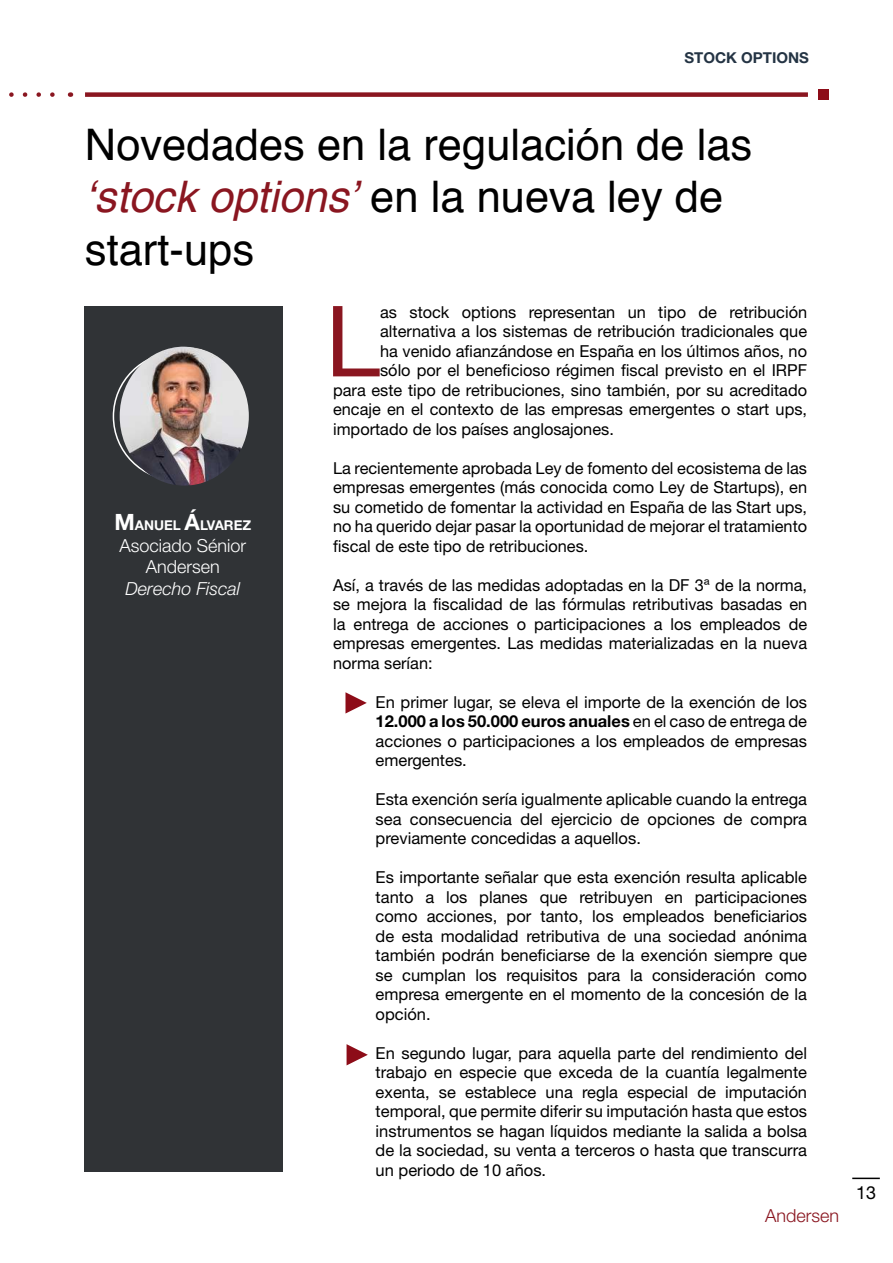
<style>
.page{position:relative;width:893px;height:1263px;background:#fff}
.page>*{position:absolute;margin:0;border:0;box-sizing:border-box;transform-origin:0 0}
.t1{font:98.4px "Helvetica Neue LT Pro";color:#8a1620}
.t2{font:43.5px/52.2px "Helvetica";color:#000}
.t3{font:300 18px/21.6px "Helvetica Neue LT Pro";color:#fff;text-align:center}
.t4{font:italic 300 18px "Helvetica Neue LT Pro";color:#fff}
.t5{font:300 18px "Helvetica Neue LT Pro";color:#8a1620}
.t6{font:18px "Helvetica Neue LT Pro";color:#000}
.t7{font:16.5px/19.5px "Helvetica Neue LT Pro";color:#000;text-align:justify}
.t8{font:700 15px "Helvetica Neue LT Pro";color:#243444}
.t9{font:700 13.5px "Helvetica Neue LT Pro";color:#fff}
.s1{font-style:italic;color:#8a1620}
.s2{font-size:22.5px}
.s3{font-weight:700}
</style>
<div class="page">
<div style="left:85px;top:92px;width:723px;height:5px;background:#8a1620"></div>
<div style="left:818px;top:89px;width:11px;height:11px;background:#8d0c18"></div>
<hr style="left:852px;top:1177px;width:28px;height:2px;background:#000">
<svg style="left:9px;top:92px;width:46px;height:5px"></svg>
<div style="left:85px;top:306px;width:198px;height:865px;background:#303336"></div>
<svg style="left:345px;top:692px;width:22px;height:21px"></svg>
<svg style="left:347px;top:1044px;width:21px;height:21px"></svg>
<img style="left:120px;top:347px;width:129px;height:139px">
<p class="t8" style="left:684px;top:49px;width:126px">STOCK OPTIONS</p>
<h2 class="t2" style="left:85px;top:120px;width:669px">Novedades en la regulación de las <span class="s1">‘stock options’</span> en la nueva ley de start-ups</h2>
<p class="t9" style="left:114px;top:517px;width:138px"><span class="s2">M</span>ANUEL <span class="s2">Á</span>LVAREZ</p>
<p class="t3" style="left:119px;top:534px;width:128px">Asociado Sénior<br>Andersen</p>
<p class="t4" style="left:126px;top:577px;width:116px">Derecho Fiscal</p>
<h1 class="t1" style="left:325px;top:281px;width:56px">L</h1>
<p class="t7" style="left:380px;top:302px;width:428px">as stock options representan un tipo de retribución</p>
<p class="t7" style="left:380px;top:321px;width:428px">alternativa a los sistemas de retribución tradicionales que</p>
<p class="t7" style="left:380px;top:341px;width:428px">ha venido afianzándose en España en los últimos años, no</p>
<p class="t7" style="left:380px;top:360px;width:428px">sólo por el beneficioso régimen fiscal previsto en el IRPF</p>
<p class="t7" style="left:333px;top:380px;width:475px">para este tipo de retribuciones, sino también, por su acreditado</p>
<p class="t7" style="left:333px;top:399px;width:475px">encaje en el contexto de las empresas emergentes o start ups,</p>
<p class="t7" style="left:333px;top:419px;width:282px">importado de los países anglosajones.</p>
<p class="t7" style="left:333px;top:458px;width:476px">La recientemente aprobada Ley de fomento del ecosistema de las empresas emergentes (más conocida como Ley de Startups), en su cometido de fomentar la actividad en España de las Start ups, no ha querido dejar pasar la oportunidad de mejorar el tratamiento fiscal de este tipo de retribuciones.</p>
<p class="t7" style="left:333px;top:575px;width:476px">Así, a través de las medidas adoptadas en la DF 3ª de la norma, se mejora la fiscalidad de las fórmulas retributivas basadas en la entrega de acciones o participaciones a los empleados de empresas emergentes. Las medidas materializadas en la nueva norma serían:</p>
<p class="t7" style="left:376px;top:692px;width:433px">En primer lugar, se eleva el importe de la exención de los <span class="s3">12.000 a los 50.000 euros anuales</span> en el caso de entrega de acciones o participaciones a los empleados de empresas emergentes.</p>
<p class="t7" style="left:376px;top:789px;width:433px">Esta exención sería igualmente aplicable cuando la entrega sea consecuencia del ejercicio de opciones de compra previamente concedidas a aquellos.</p>
<p class="t7" style="left:376px;top:867px;width:433px">Es importante señalar que esta exención resulta aplicable tanto a los planes que retribuyen en participaciones como acciones, por tanto, los empleados beneficiarios de esta modalidad retributiva de una sociedad anónima también podrán beneficiarse de la exención siempre que se cumplan los requisitos para la consideración como empresa emergente en el momento de la concesión de la opción.</p>
<p class="t7" style="left:376px;top:1043px;width:433px">En segundo lugar, para aquella parte del rendimiento del trabajo en especie que exceda de la cuantía legalmente exenta, se establece una regla especial de imputación temporal, que permite diferir su imputación hasta que estos instrumentos se hagan líquidos mediante la salida a bolsa de la sociedad, su venta a terceros o hasta que transcurra un periodo de 10 años.</p>
<p class="t5" style="left:765px;top:1205px;width:76px">Andersen</p>
<p class="t6" style="left:856px;top:1182px;width:22px">13</p>
</div>
